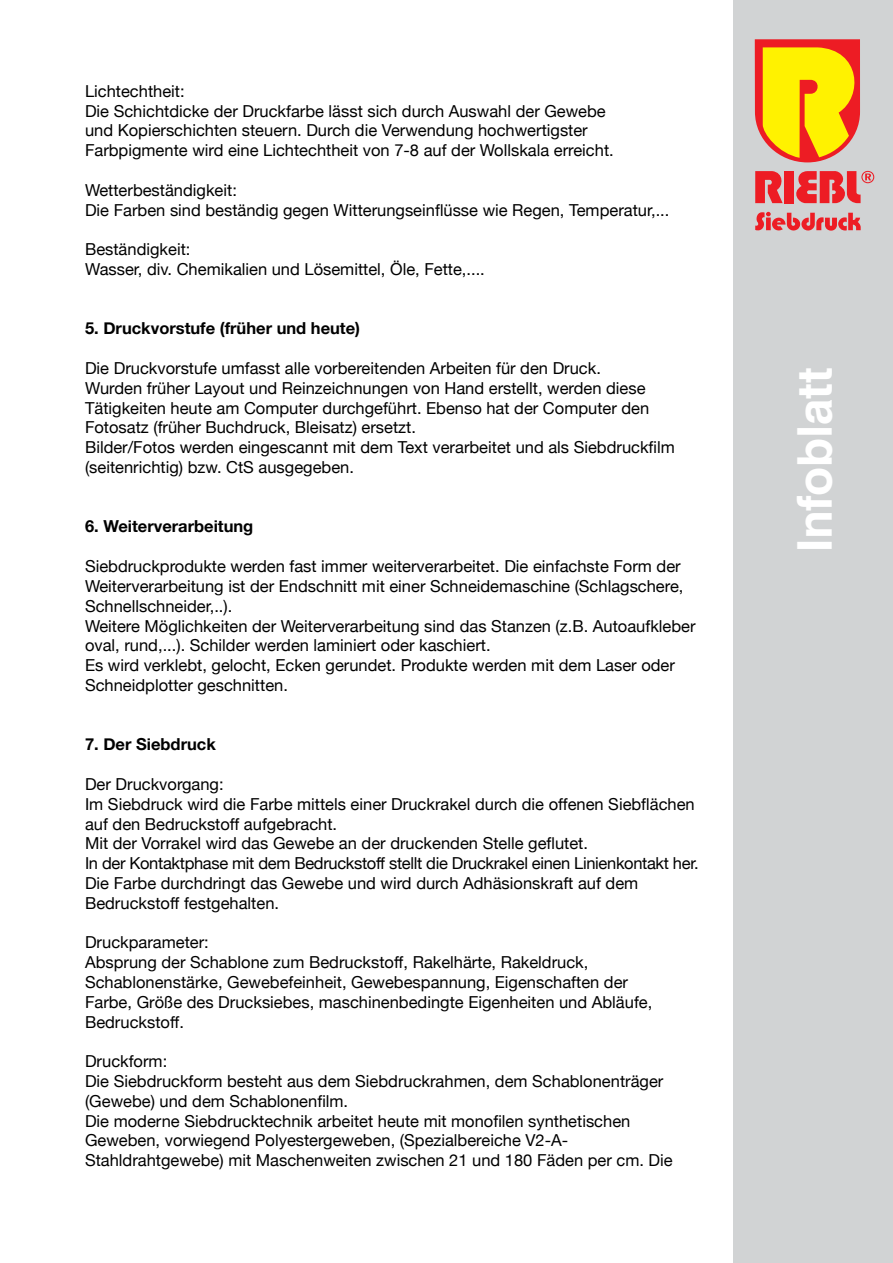
<style>
.page{position:relative;width:893px;height:1263px;background:#fff}
.page>*{position:absolute;margin:0;border:0;box-sizing:border-box;transform-origin:0 0}
.t1{font:700 48px "Helvetica";letter-spacing:-.01em;color:#fff}
.t2{font:16.5px/19.8px "Helvetica Neue";color:#000}
.t3{font:700 16.5px "Helvetica Neue";color:#000}
</style>
<div class="page">
<div style="left:733px;top:0;width:160px;height:1263px;background:#d1d3d4"></div>
<svg style="left:755px;top:211px;width:106px;height:20px"></svg>
<svg style="left:755px;top:171px;width:28px;height:32px"></svg>
<div style="left:785px;top:171px;width:9px;height:32px;background:#ed1c24"></div>
<svg style="left:796px;top:170px;width:78px;height:33px"></svg>
<svg style="left:755px;top:39px;width:105px;height:123px;background:#f5ad1d"></svg>
<p class="t2" style="left:85px;top:81px;width:530px">Lichtechtheit:<br>Die Schichtdicke der Druckfarbe lässt sich durch Auswahl der Gewebe und Kopierschichten steuern. Durch die Verwendung hochwertigster Farbpigmente wird eine Lichtechtheit von 7-8 auf der Wollskala erreicht.</p>
<p class="t2" style="left:85px;top:180px;width:586px">Wetterbeständigkeit:<br>Die Farben sind beständig gegen Witterungseinflüsse wie Regen, Temperatur,...</p>
<p class="t2" style="left:85px;top:239px;width:401px">Beständigkeit:<br>Wasser, div. Chemikalien und Lösemittel, Öle, Fette,....</p>
<p class="t3" style="left:85px;top:318px;width:277px">5. Druckvorstufe (früher und heute)</p>
<p class="t2" style="left:85px;top:358px;width:591px">Die Druckvorstufe umfasst alle vorbereitenden Arbeiten für den Druck.<br>Wurden früher Layout und Reinzeichnungen von Hand erstellt, werden diese Tätigkeiten heute am Computer durchgeführt. Ebenso hat der Computer den Fotosatz (früher Buchdruck, Bleisatz) ersetzt.<br>Bilder/Fotos werden eingescannt mit dem Text verarbeitet und als Siebdruckfilm (seitenrichtig) bzw. CtS ausgegeben.</p>
<p class="t3" style="left:85px;top:516px;width:170px">6. Weiterverarbeitung</p>
<p class="t2" style="left:85px;top:556px;width:612px">Siebdruckprodukte werden fast immer weiterverarbeitet. Die einfachste Form der Weiterverarbeitung ist der Endschnitt mit einer Schneidemaschine (Schlagschere, Schnellschneider,..).<br>Weitere Möglichkeiten der Weiterverarbeitung sind das Stanzen (z.B. Autoaufkleber oval, rund,...). Schilder werden laminiert oder kaschiert.<br>Es wird verklebt, gelocht, Ecken gerundet. Produkte werden mit dem Laser oder Schneidplotter geschnitten.</p>
<p class="t3" style="left:85px;top:734px;width:132px">7. Der Siebdruck</p>
<p class="t2" style="left:85px;top:774px;width:615px">Der Druckvorgang:<br>Im Siebdruck wird die Farbe mittels einer Druckrakel durch die offenen Siebflächen auf den Bedruckstoff aufgebracht.<br>Mit der Vorrakel wird das Gewebe an der druckenden Stelle geflutet.<br>In der Kontaktphase mit dem Bedruckstoff stellt die Druckrakel einen Linienkontakt her.<br>Die Farbe durchdringt das Gewebe und wird durch Adhäsionskraft auf dem Bedruckstoff festgehalten.</p>
<p class="t2" style="left:85px;top:932px;width:569px">Druckparameter:<br>Absprung der Schablone zum Bedruckstoff, Rakelhärte, Rakeldruck, Schablonenstärke, Gewebefeinheit, Gewebespannung, Eigenschaften der Farbe, Größe des Drucksiebes, maschinenbedingte Eigenheiten und Abläufe, Bedruckstoff.</p>
<p class="t2" style="left:85px;top:1051px;width:589px">Druckform:<br>Die Siebdruckform besteht aus dem Siebdruckrahmen, dem Schablonenträger (Gewebe) und dem Schablonenfilm.<br>Die moderne Siebdrucktechnik arbeitet heute mit monofilen synthetischen Geweben, vorwiegend Polyestergeweben, (Spezialbereiche V2-A-Stahldrahtgewebe) mit Maschenweiten zwischen 21 und 180 Fäden per cm. Die</p>
<h1 class="t1" style="left:786px;top:552px;width:186px;rotate:-90deg">Infoblatt</h1>
</div>
